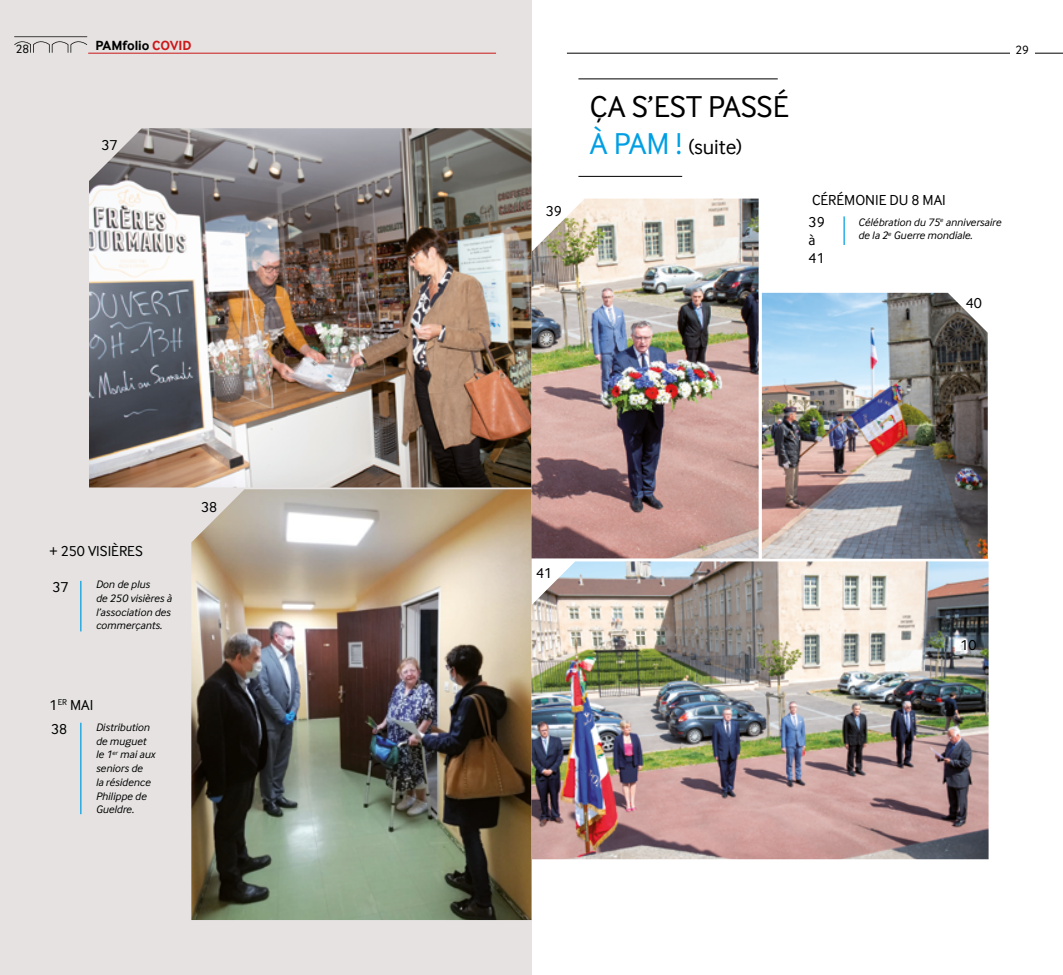
<style>
.page{position:relative;width:1063px;height:975px;background:#fff}
.page>*{position:absolute;margin:0;border:0;box-sizing:border-box;transform-origin:0 0}
.t1{font:31.25px "Inter Face";color:#000}
.t2{font:21.25px "Inter Face";color:#000}
.t3{font:15px/18px "Inter Face";color:#000}
.t4{font:700 13.75px "Inter Face";color:#000}
.t5{font:12.5px "Inter Face";color:#000}
.t6{font:italic 11.25px/13.8px "Inter Face";color:#000}
.s1{color:#cd1719}
.s2{font-size:31.25px;color:#009fe3}
</style>
<div class="page">
<div style="left:0;top:0;width:531px;height:974px;background:#e5e2e1"></div>
<hr style="left:88px;top:53px;width:408px;height:1px;background:#cd1719">
<svg style="left:14px;top:36px;width:73px;height:17px"></svg>
<img style="left:89px;top:128px;width:442px;height:359px">
<img style="left:762px;top:293px;width:226px;height:265px">
<img style="left:191px;top:489px;width:340px;height:430px">
<img style="left:531px;top:561px;width:458px;height:298px">
<hr style="left:80px;top:581px;width:1px;height:50px;background:#009fe3">
<svg style="left:844px;top:216px;width:1px;height:29px"></svg>
<hr style="left:80px;top:722px;width:1px;height:92px;background:#009fe3">
<hr style="left:567px;top:53px;width:496px;height:1px;background:#000">
<div style="left:1010px;top:43px;width:25px;height:15px;background:#fff"></div>
<img style="left:531px;top:198px;width:228px;height:360px">
<hr style="left:578px;top:176px;width:104px;height:1px;background:#000">
<hr style="left:578px;top:79px;width:200px;height:1px;background:#000">
<p class="t5" style="left:16px;top:42px;width:15px">28</p>
<p class="t4" style="left:95px;top:37px;width:98px">PAMfolio <span class="s1">COVID</span></p>
<p class="t3" style="left:102px;top:136px;width:18px">37</p>
<p class="t3" style="left:50px;top:542px;width:95px">+ 250 VISIÈRES</p>
<p class="t6" style="left:96px;top:577px;width:77px">Don de plus<br>de 250 visières à l’association des commerçants.</p>
<p class="t3" style="left:52px;top:578px;width:18px">37</p>
<p class="t3" style="left:50px;top:695px;width:45px">1<sup>ER</sup> MAI</p>
<p class="t3" style="left:51px;top:720px;width:18px">38</p>
<p class="t6" style="left:96px;top:720px;width:61px">Distribution de muguet le 1<sup>er</sup> mai aux seniors de<br>la résidence<br>Philippe de<br>Gueldre.</p>
<p class="t3" style="left:201px;top:497px;width:18px">38</p>
<p class="t3" style="left:546px;top:202px;width:18px">39</p>
<p class="t1" style="left:590px;top:89px;width:200px">ÇA S’EST PASSÉ</p>
<p class="t2" style="left:590px;top:135px;width:154px"><span class="s2">À PAM !</span> (suite)</p>
<p class="t5" style="left:1015px;top:42px;width:15px">29</p>
<p class="t3" style="left:812px;top:191px;width:135px">CÉRÉMONIE DU 8 MAI</p>
<p class="t6" style="left:858px;top:215px;width:145px">Célébration du 75<sup>e</sup> anniversaire de la 2<sup>e</sup> Guerre mondiale.</p>
<p class="t3" style="left:809px;top:212px;width:18px">39 à<br>41</p>
<p class="t3" style="left:966px;top:294px;width:18px">40</p>
<p class="t3" style="left:536px;top:564px;width:18px">41</p>
<p class="t3" style="left:960px;top:636px;width:18px">10</p>
</div>
